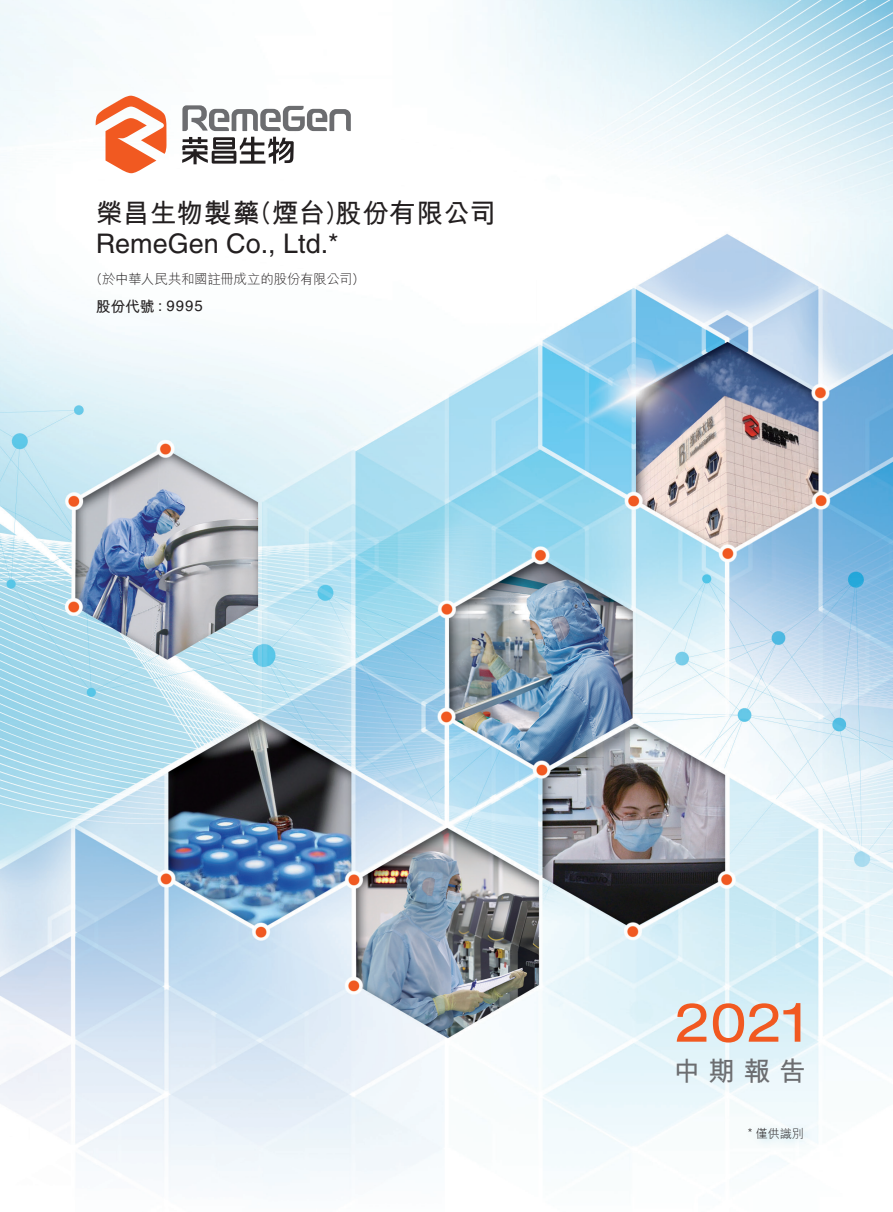
<style>
.page{position:relative;width:893px;height:1212px;background:#fff}
.page>*{position:absolute;margin:0;border:0;box-sizing:border-box;transform-origin:0 0}
.t1{font:expanded 54px "Helvetica Neue LT Std";color:#f15921}
.t2{font:700 27px "M Hei HK";color:#231f20}
.t3{font:27px "Helvetica LT Std";color:#231f20}
.t4{font:700 27px "M Hei HK";color:#6c6d70}
.t5{font:15px "Helvetica LT Std";color:#231f20}
.t6{font:300 13.5px "M Hei HK";letter-spacing:-.02em;color:#231f20}
.t7{font:300 12px "M Hei HK";color:#231f20}
.s1{font-family:"M Hei HK";font-weight:700}
.s2{font-family:"Helvetica LT Std"}
</style>
<div class="page">
<img style="left:0;top:0;width:893px;height:1186px">
<div style="left:744px;top:1123px;width:70px;height:26px;background:#f2f9fb"></div>
<svg style="left:96px;top:96px;width:71px;height:77px"></svg>
<svg style="left:182px;top:105px;width:169px;height:26px"></svg>
<svg style="left:182px;top:137px;width:112px;height:27px"></svg>
<h2 class="t2" style="left:96px;top:193px;width:402px">榮昌生物製藥(煙台)股份有限公司</h2>
<h2 class="t3" style="left:96px;top:228px;width:245px">RemeGen Co., Ltd *.</h2>
<p class="t6" style="left:96px;top:272px;width:264px">(於中華人民共和國註冊成立的股份有限公司(</p>
<p class="t5" style="left:96px;top:297px;width:108px"><span class="s1">股份代號</span> : 9995</p>
<h1 class="t1" style="left:675px;top:990px;width:134px">2021</h1>
<h2 class="t4" style="left:673px;top:1051px;width:134px">中期報告</h2>
<p class="t7" style="left:748px;top:1127px;width:58px"><span class="s2">*</span> 僅供識別</p>
</div>
